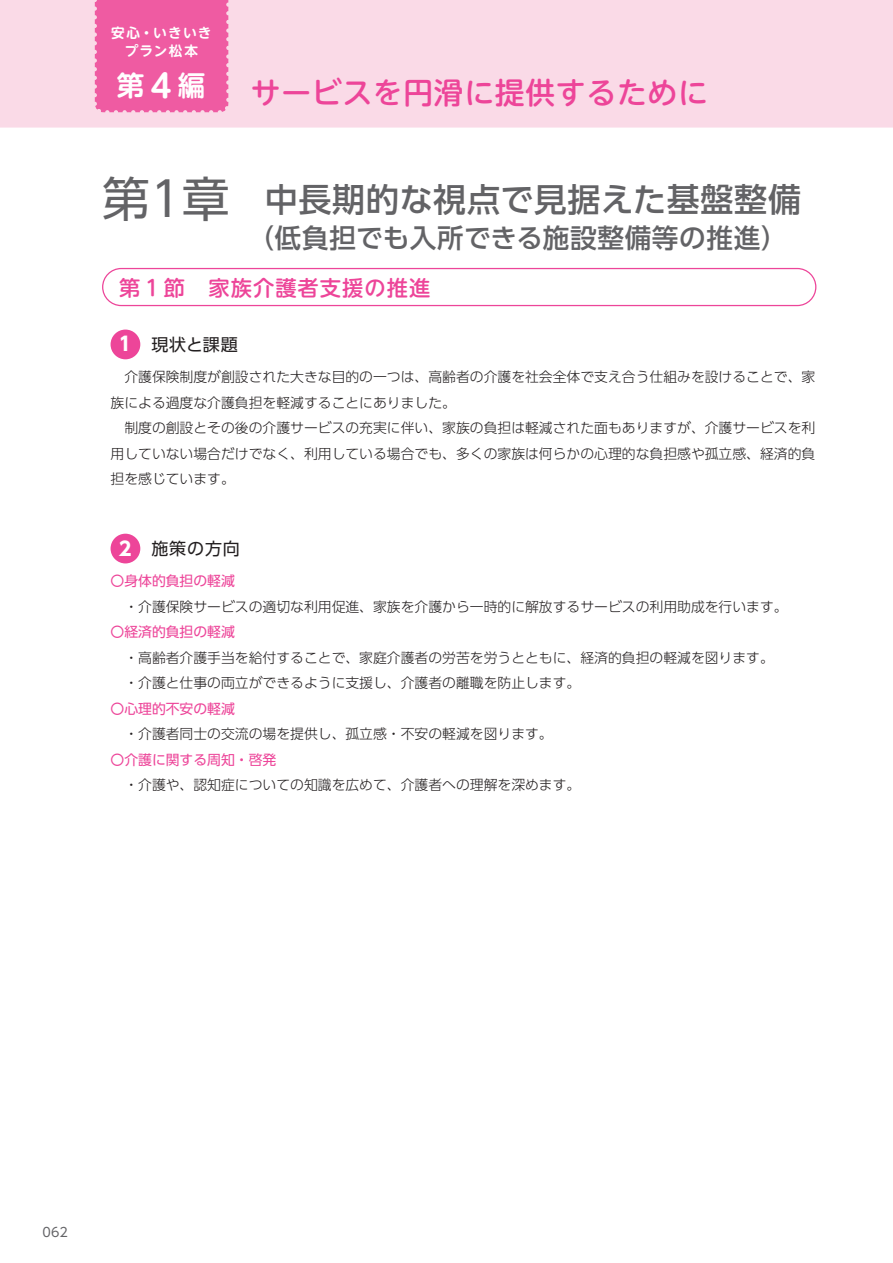
<style>
.page{position:relative;width:893px;height:1263px;background:#fadae7}
.page>*{position:absolute;margin:0;border:0;box-sizing:border-box;transform-origin:0 0}
.t1{font:500 33px "UD Shin Go Pro";letter-spacing:.025em;color:#636366}
.t2{font:500 29.7px "UD Shin M Go Pro";letter-spacing:.025em;color:#ed4599}
.t3{font:700 27.6px "UD Shin M Go Pro De";color:#fff}
.t4{font:500 26.55px "UD Shin Go Pro";letter-spacing:.025em;color:#636366}
.t5{font:500 21.3px "UD Shin M Go Pro";letter-spacing:.05em;color:#ed4599}
.t6{font:16.95px "UD Shin Go Pro";letter-spacing:.05em;color:#231f20}
.t7{font:300 13.8px/25.5px "UD Shin Go Pro";color:#231f20}
.t8{font:13.8px "UD Shin Go Pro";color:#ed4599}
.t9{font:700 13.65px/18px "UD Shin M Go Pro De";letter-spacing:.1em;color:#fff;text-align:center}
.t10{font:12.75px "UD Shin Go Pro";color:#636366}
.s1{font-size:31.95px}
.s2{font-weight:400;font-size:47.85px}
.s3{font-weight:700;font-size:19.2px;color:#fff}
</style>
<div class="page">
<div style="left:0;top:128px;width:893px;height:1135px;background:#fff"></div>
<div style="left:94px;top:0;width:135px;height:113px;background:#ef5ba2"></div>
<svg style="left:102px;top:268px;width:714px;height:38px;background:#fdf3f8"></svg>
<div style="left:111px;top:534px;width:29px;height:29px;background:#ed4599;border-radius:50%"></div>
<div style="left:111px;top:330px;width:29px;height:29px;background:#ed4599;border-radius:50%"></div>
<p class="t9" style="left:111px;top:23px;width:102px">安心・いきいきプラン松本</p>
<h3 class="t3" style="left:117px;top:63px;width:90px">第<span class="s1">４</span>編</h3>
<h2 class="t2" style="left:251px;top:69px;width:458px">サービスを円滑に提供するために</h2>
<h1 class="t1" style="left:102px;top:172px;width:700px"><span class="s2">第１章</span> 中長期的な視点で見据えた基盤整備</h1>
<h3 class="t4" style="left:248px;top:216px;width:542px">（低負担でも入所できる施設整備等の推進）</h3>
<h3 class="t5" style="left:119px;top:270px;width:313px">第１節　家族介護者支援の推進</h3>
<p class="t6" style="left:119px;top:331px;width:120px"><span class="s3">1</span> 現状と課題</p>
<p class="t7" style="left:111px;top:364px;width:706px;text-indent:14px">介護保険制度が創設された大きな目的の一つは、高齢者の介護を社会全体で支え合う仕組みを設けることで、家族による過度な介護負担を軽減することにありました。</p>
<p class="t7" style="left:111px;top:415px;width:706px;text-align:justify;text-indent:14px">制度の創設とその後の介護サービスの充実に伴い、家族の負担は軽減された面もありますが、介護サービスを利用していない場合だけでなく、利用している場合でも、多くの家族は何らかの心理的な負担感や孤立感、経済的負担を感じています。</p>
<p class="t6" style="left:119px;top:535px;width:123px"><span class="s3">2</span> 施策の方向</p>
<p class="t8" style="left:111px;top:570px;width:126px">〇身体的負担の軽減</p>
<p class="t7" style="left:124px;top:593px;width:665px">・介護保険サービスの適切な利用促進、家族を介護から一時的に解放するサービスの利用助成を行います。</p>
<p class="t8" style="left:111px;top:621px;width:126px">〇経済的負担の軽減</p>
<p class="t7" style="left:124px;top:644px;width:651px">・高齢者介護手当を給付することで、家庭介護者の労苦を労うとともに、経済的負担の軽減を図ります。・介護と仕事の両立ができるように支援し、介護者の離職を防止します。</p>
<p class="t8" style="left:111px;top:697px;width:126px">〇心理的不安の軽減</p>
<p class="t7" style="left:124px;top:721px;width:430px">・介護者同士の交流の場を提供し、孤立感・不安の軽減を図ります。</p>
<p class="t8" style="left:111px;top:748px;width:167px">〇介護に関する周知・啓発</p>
<p class="t7" style="left:124px;top:772px;width:458px">・介護や、認知症についての知識を広めて、介護者への理解を深めます。</p>
<p class="t10" style="left:43px;top:1222px;width:27px">062</p>
</div>
